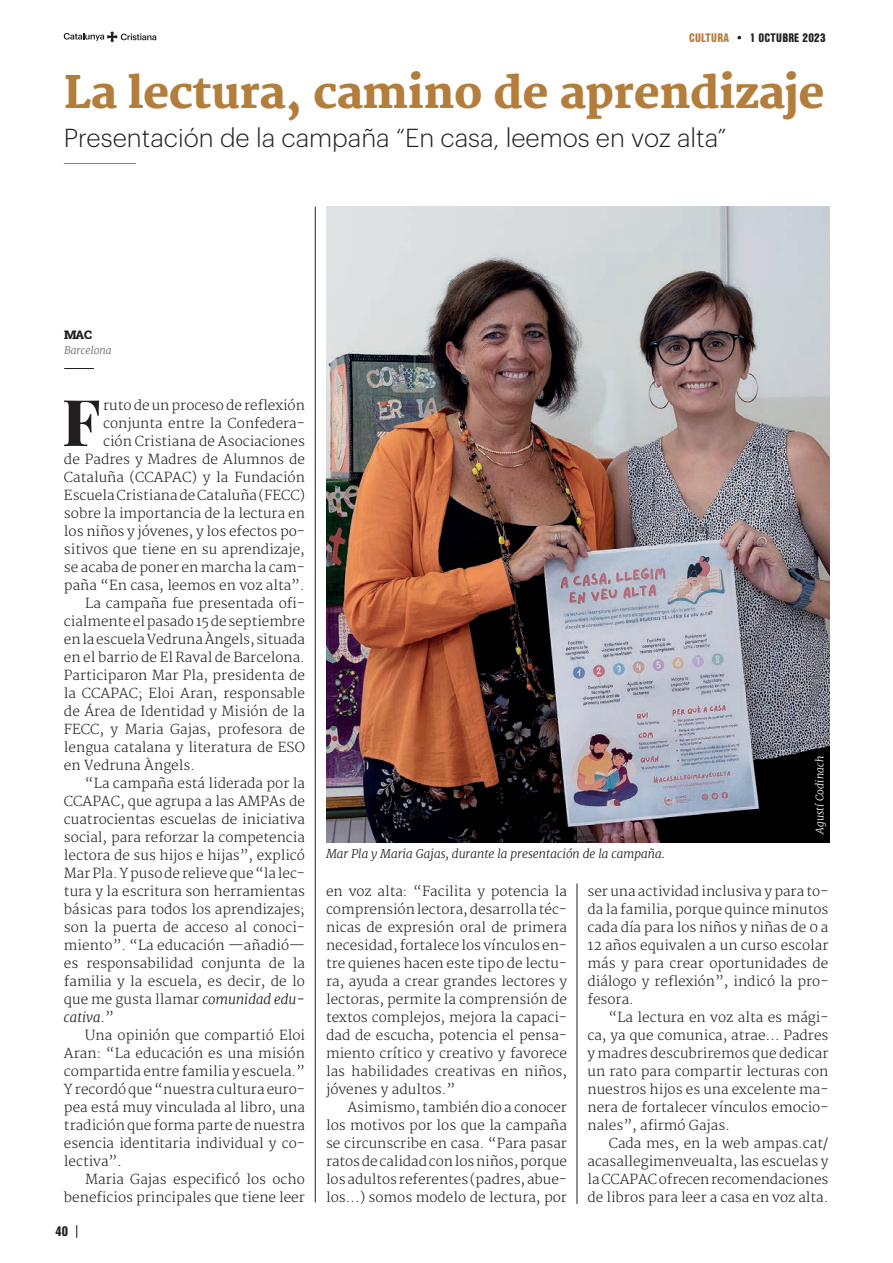
<style>
.page{position:relative;width:893px;height:1263px;background:#fff}
.page>*{position:absolute;margin:0;border:0;box-sizing:border-box;transform-origin:0 0}
.t1{font:800 64.35px "Playfair Display";color:#231f20}
.TITOLS_CULTURA{font:800 43.5px "Merriweather";letter-spacing:-.01em;color:#b37d3b}
.DESTACAT_GRAPHIK_SOCIETAT{font:300 25.5px "Graphik";color:#231f20}
.TEXTO_PPAL_ESP{font:300 13.5px/18px "Merriweather";color:#231f20;text-align:justify}
.t2{font:900 13.5px "Nimbus San Con LOT";color:#231f20}
.PEU_FOTO{font:italic 300 12px "Merriweather";color:#231f20}
.t3{font:900 12px "Nimbus San Con LOT";letter-spacing:.02em;color:#231f20}
.NOM_REDACTORS{font:12px "Roboto Slab";color:#231f20}
.CODINACHPETIT{font:italic 300 10.5px "Merriweather";letter-spacing:.01em;color:#fff}
.CARREC_REDACTORS{font:italic 300 10.5px "Merriweather";color:#636366}
.s1{color:#b37d3b}
.s2{font-style:italic}
</style>
<div class="page">
<svg style="left:76px;top:1225px;width:1px;height:13px"></svg>
<svg style="left:64px;top:31px;width:92px;height:11px"></svg>
<hr style="left:315px;top:207px;width:1px;height:995px;background:#231f20">
<img style="left:326px;top:207px;width:504px;height:635px">
<hr style="left:64px;top:163px;width:72px;height:1px;background:#b37d3b">
<hr style="left:64px;top:368px;width:30px;height:1px;background:#231f20">
<hr style="left:577px;top:883px;width:1px;height:321px;background:#231f20">
<p class="t3" style="left:689px;top:28px;width:138px"><span class="s1">CULTURA</span> • 1 OCTUBRE 2023</p>
<p class="TITOLS_CULTURA" style="left:64px;top:68px;width:762px">La lectura, camino de aprendizaje</p>
<p class="DESTACAT_GRAPHIK_SOCIETAT" style="left:64px;top:119px;width:664px">Presentación de la campaña “En casa, leemos en voz alta”</p>
<p class="NOM_REDACTORS" style="left:64px;top:327px;width:29px">MAC</p>
<p class="CARREC_REDACTORS" style="left:64px;top:344px;width:49px">Barcelona</p>
<p class="TEXTO_PPAL_ESP" style="left:64px;top:397px;width:242px;text-align:right">ruto de un proceso de reflexión conjunta entre la Confedera-<br>ción Cristiana de Asociaciones<br>de Padres y Madres de Alumnos de Cataluña (CCAPAC) y la Fundación Escuela Cristiana de Cataluña (FECC) sobre la importancia de la lectura en los niños y jóvenes, y los efectos po&shy;sitivos que tiene en su aprendizaje, se acaba de poner en marcha la cam&shy;paña “En casa, leemos en voz alta”.</p>
<p class="TEXTO_PPAL_ESP" style="left:64px;top:595px;width:242px;text-indent:21px">La campaña fue presentada ofi&shy;cialmente el pasado 15 de septiembre en la escuela Vedruna Àngels, situada en el barrio de El Raval de Barcelona.<br>Participaron Mar Pla, presidenta de la CCAPAC; Eloi Aran, responsable de Área de Identidad y Misión de la FECC, y Maria Gajas, profesora de lengua catalana y literatura de ESO en Vedruna Àngels.</p>
<p class="TEXTO_PPAL_ESP" style="left:64px;top:775px;width:242px;text-indent:21px">“La campaña está liderada por la CCAPAC, que agrupa a las AMPAs de cuatrocientas escuelas de iniciativa social, para reforzar la competencia lectora de sus hijos e hijas”, explicó Mar Pla. Y puso de relieve que “la lec&shy;tura y la escritura son herramientas básicas para todos los aprendizajes; son la puerta de acceso al conoci&shy;miento”. “La educación —añadió— es responsabilidad conjunta de la familia y la escuela, es decir, de lo que me gusta llamar <span class="s2">comunidad edu&shy;cativa</span>.”</p>
<p class="TEXTO_PPAL_ESP" style="left:64px;top:1027px;width:242px;text-indent:21px">Una opinión que compartió Eloi Aran: “La educación es una misión compartida entre familia y escuela.” Y recordó que “nuestra cultura euro&shy;pea está muy vinculada al libro, una tradición que forma parte de nuestra esencia identitaria individual y co&shy;lectiva”.</p>
<p class="TEXTO_PPAL_ESP" style="left:64px;top:1171px;width:242px;text-align:right">Maria Gajas especificó los ocho beneficios principales que tiene leer</p>
<p class="t1" style="left:62px;top:371px;width:40px">F</p>
<p class="t2" style="left:55px;top:1221px;width:14px">40</p>
<p class="PEU_FOTO" style="left:326px;top:847px;width:340px">Mar Pla y Maria Gajas, durante la presentación de la campaña.</p>
<p class="CODINACHPETIT" style="left:813px;top:834px;width:80px;rotate:-90deg">Agustí Codinach</p>
<p class="TEXTO_PPAL_ESP" style="left:326px;top:883px;width:242px">en voz alta: “Facilita y potencia la comprensión lectora, desarrolla téc&shy;nicas de expresión oral de primera necesidad, fortalece los vínculos en&shy;tre quienes hacen este tipo de lectu&shy;ra, ayuda a crear grandes lectores y lectoras, permite la comprensión de textos complejos, mejora la capaci&shy;dad de escucha, potencia el pensa&shy;miento crítico y creativo y favorece las habilidades creativas en niños, jóvenes y adultos.”</p>
<p class="TEXTO_PPAL_ESP" style="left:326px;top:1099px;width:242px;text-indent:21px">Asimismo, también dio a conocer los motivos por los que la campaña se circunscribe en casa. “Para pasar ratos de calidad con los niños, porque los adultos referentes (padres, abue&shy;los...) somos modelo de lectura, por</p>
<p class="TEXTO_PPAL_ESP" style="left:587px;top:883px;width:242px">ser una actividad inclusiva y para to&shy;da la familia, porque quince minutos cada día para los niños y niñas de 0 a 12 años equivalen a un curso escolar más y para crear oportunidades de diálogo y reflexión”, indicó la pro&shy;fesora.</p>
<p class="TEXTO_PPAL_ESP" style="left:587px;top:1009px;width:242px;text-indent:21px">“La lectura en voz alta es mági&shy;ca, ya que comunica, atrae... Padres y madres descubriremos que dedicar un rato para compartir lecturas con nuestros hijos es una excelente ma&shy;nera de fortalecer vínculos emocio&shy;nales”, afirmó Gajas.</p>
<p class="TEXTO_PPAL_ESP" style="left:587px;top:1135px;width:242px;text-indent:21px">Cada mes, en la web ampas.cat/ acasallegimenveualta, las escuelas y la CCAPAC ofrecen recomendaciones de libros para leer a casa en voz alta.</p>
</div>
